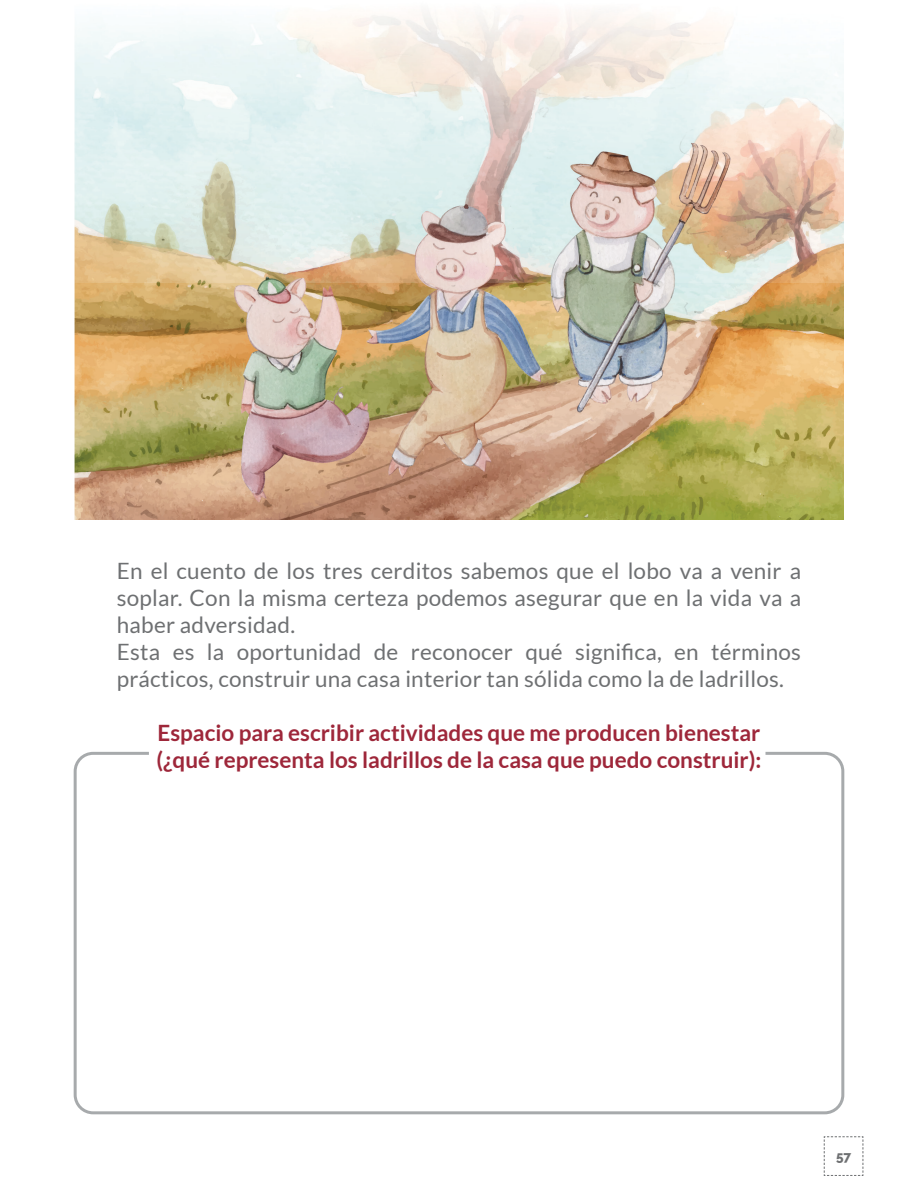
<style>
.page{position:relative;width:918px;height:1188px;background:#fff}
.page>*{position:absolute;margin:0;border:0;box-sizing:border-box;transform-origin:0 0}
.gens{font:22.5px/27px "Lato";letter-spacing:.01em;color:#6e7072;text-align:justify}
.gens-2{font:700 22.5px "Lato";color:#9e273a}
.t1{font:800 13.5px "Raleway";color:#6e7072}
</style>
<div class="page">
<svg style="left:823px;top:1136px;width:41px;height:40px"></svg>
<img style="left:74px;top:11px;width:770px;height:509px">
<div style="left:74px;top:752px;width:770px;height:362px;border:3px solid #a7aaac;border-radius:18px"></div>
<p class="gens" style="left:117px;top:557px;width:686px">En el cuento de los tres cerditos sabemos que el lobo va a venir a soplar. Con la misma certeza podemos asegurar que en la vida va a haber adversidad.</p>
<p class="gens" style="left:117px;top:638px;width:686px">Esta es la oportunidad de reconocer qué significa, en términos prácticos, construir una casa interior tan sólida como la de ladrillos.</p>
<p class="gens-2" style="left:158px;top:719px;width:604px">Espacio para escribir actividades que me producen bienestar</p>
<p class="gens-2" style="left:156px;top:746px;width:607px">(¿qué representa los ladrillos de la casa que puedo construir):</p>
<p class="t1" style="left:836px;top:1148px;width:17px">57</p>
</div>
